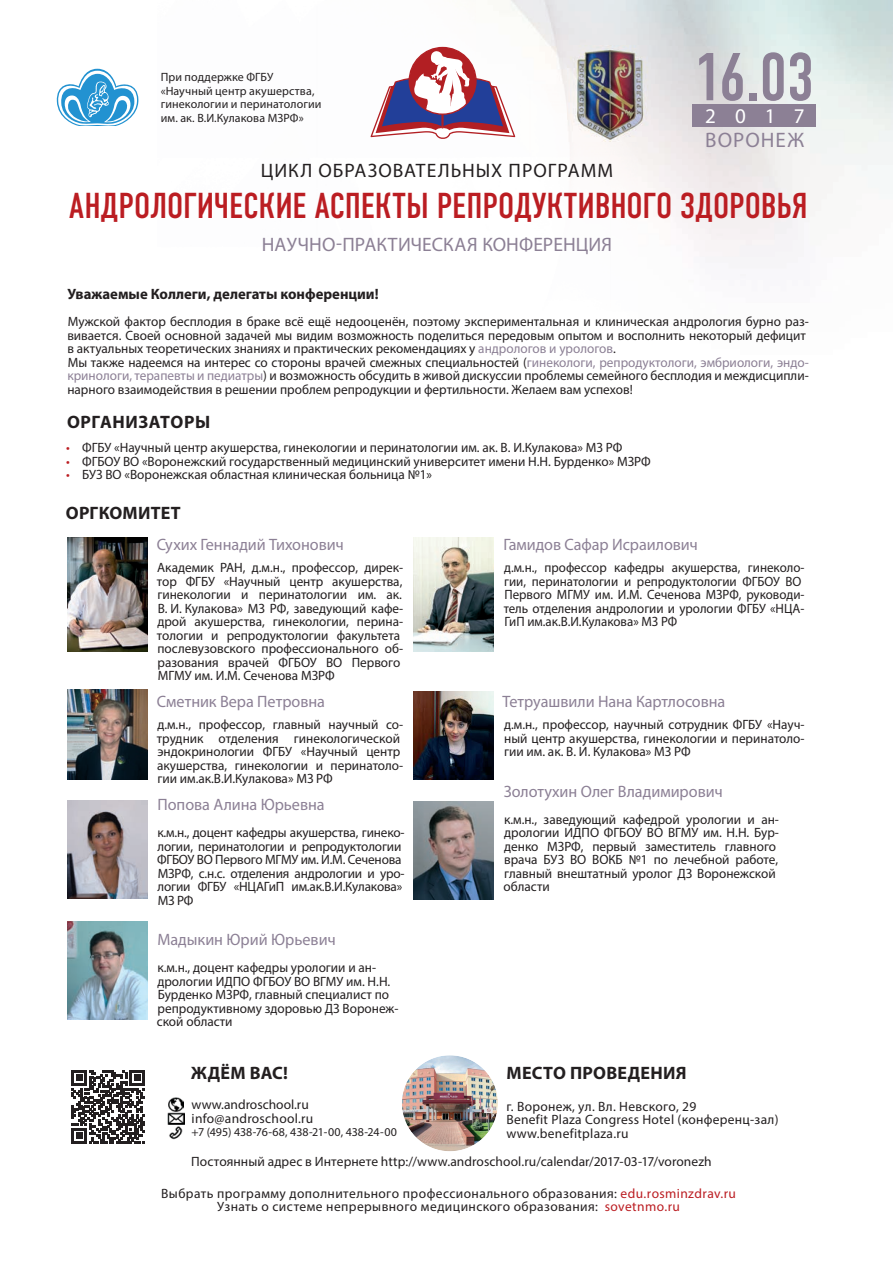
<style>
.page{position:relative;width:893px;height:1263px;background:#fff}
.page>*{position:absolute;margin:0;border:0;box-sizing:border-box;transform-origin:0 0}
.t1{font:67.5px "DIN Condensed C";color:#8c8095}
.t2{font:36px "DIN Condensed C";color:#bb1d22}
.t3{font:21px "Myriad Pro";letter-spacing:.05em;color:#8c8095}
.t4{font:21px "Myriad Pro";color:#fff}
.t5{font:19.5px "Myriad Pro";letter-spacing:.005em;color:#8c8095}
.t6{font:19.5px "Myriad Pro";letter-spacing:.05em;color:#231f20}
.t7{font:700 18px "Myriad Pro";letter-spacing:.015em;color:#231f20}
.t8{font:16.5px "Myriad Pro";color:#8c8095}
.t9{font:700 15px "Myriad Pro";color:#231f20}
.t10{font:13.5px/13.5px "Myriad Pro";color:#231f20}
.t11{font:13.5px/13.5px "Myriad Pro";color:#231f20;scale:.96 1}
.t12{font:13.5px/13.5px "Myriad Pro";letter-spacing:.03em;color:#231f20;text-align:center}
.t13{font:13.5px/13.5px "Myriad Pro";letter-spacing:.02em;color:#231f20}
.t14{font:12px/13.5px "Myriad Pro";letter-spacing:.005em;color:#231f20}
.s1{color:#8c8095}
.s2{color:#bb1d22}
</style>
<div class="page">
<img style="left:601px;top:141px;width:36px;height:89px">
<img style="left:68px;top:537px;width:80px;height:115px">
<img style="left:68px;top:689px;width:80px;height:91px">
<img style="left:68px;top:801px;width:80px;height:97px">
<img style="left:413px;top:537px;width:80px;height:115px">
<img style="left:413px;top:692px;width:80px;height:88px">
<img style="left:67px;top:922px;width:80px;height:97px">
<svg style="left:57px;top:69px;width:81px;height:57px"></svg>
<svg style="left:370px;top:47px;width:145px;height:92px"></svg>
<img style="left:567px;top:45px;width:83px;height:96px">
<img style="left:167px;top:1113px;width:18px;height:27px">
<svg style="left:167px;top:1123px;width:17px;height:1px"></svg>
<img style="left:168px;top:1097px;width:15px;height:15px">
<img style="left:402px;top:1055px;width:96px;height:96px;border-radius:50%">
<div style="left:692px;top:105px;width:123px;height:22px;background:#8c8095"></div>
<svg style="left:71px;top:1070px;width:74px;height:74px"></svg>
<img style="left:413px;top:802px;width:80px;height:98px">
<h1 class="t1" style="left:694px;top:52px;width:122px">16.03</h1>
<p class="t14" style="left:161px;top:72px;width:162px">При поддержке ФГБУ «Научный центр акушерства, гинекологии и перинатологии им. ак. В.И.Кулакова МЗРФ»</p>
<h3 class="t6" style="left:261px;top:163px;width:354px">ЦИКЛ ОБРАЗОВАТЕЛЬНЫХ ПРОГРАММ</h3>
<h2 class="t2" style="left:69px;top:192px;width:740px">АНДРОЛОГИЧЕСКИЕ АСПЕКТЫ РЕПРОДУКТИВНОГО ЗДОРОВЬЯ</h2>
<h3 class="t5" style="left:262px;top:237px;width:352px">НАУЧНО-ПРАКТИЧЕСКАЯ КОНФЕРЕНЦИЯ</h3>
<p class="t9" style="left:67px;top:289px;width:313px">Уважаемые Коллеги, делегаты конференции!</p>
<p class="t10" style="left:67px;top:316px;width:743px">Мужской фактор бесплодия в браке всё ещё недооценён, поэтому экспериментальная и клиническая андрология бурно раз&shy;вивается. Своей основной задачей мы видим возможность поделиться передовым опытом и восполнить некоторый дефицит в актуальных теоретических знаниях и практических рекомендациях у <span class="s1">андрологов и урологов</span>.<br>Мы также надеемся на интерес со стороны врачей смежных специальностей (<span class="s1">гинекологи, репродуктологи, эмбриологи, эндо&shy;кринологи, терапевты и педиатры</span>) и возможность обсудить в живой дискуссии проблемы семейного бесплодия и междисципли&shy;нарного взаимодействия в решении проблем репродукции и фертильности. Желаем вам успехов!</p>
<h3 class="t7" style="left:67px;top:416px;width:145px">ОРГАНИЗАТОРЫ</h3>
<p class="t10" style="left:66px;top:442px;width:557px"><span class="s2">•</span> ФГБУ «Научный центр акушерства, гинекологии и перинатологии им. ак. В. И.Кулакова» МЗ РФ</p>
<p class="t10" style="left:66px;top:456px;width:586px"><span class="s2">•</span> ФГБОУ ВО «Воронежский государственный медицинский университет имени Н.Н. Бурденко» МЗРФ</p>
<p class="t10" style="left:66px;top:469px;width:367px"><span class="s2">•</span> БУЗ ВО «Воронежская областная клиническая больница №1»</p>
<h3 class="t4" style="left:705px;top:108px;width:101px">2017</h3>
<h3 class="t3" style="left:705px;top:132px;width:100px">ВОРОНЕЖ</h3>
<h3 class="t7" style="left:66px;top:506px;width:116px">ОРГКОМИТЕТ</h3>
<p class="t8" style="left:157px;top:538px;width:188px">Сухих Геннадий Тихонович</p>
<p class="t10" style="left:157px;top:562px;width:248px">Академик РАН, д.м.н., профессор, дирек&shy;тор ФГБУ «Научный центр акушерства, гинекологии и перинатологии им. ак.<br>В. И. Кулакова» МЗ РФ, заведующий кафе&shy;дрой акушерства, гинекологии, перина&shy;тологии и репродуктологии факультета послевузовского профессионального об&shy;разования врачей ФГБОУ ВО Первого МГМУ им. И.М. Сеченова МЗРФ</p>
<p class="t8" style="left:157px;top:695px;width:170px">Сметник Вера Петровна</p>
<p class="t10" style="left:157px;top:719px;width:248px">д.м.н., профессор, главный научный со&shy;трудник отделения гинекологической эндокринологии ФГБУ «Научный центр акушерства, гинекологии и перинатоло&shy;гии им.ак.В.И.Кулакова» МЗ РФ</p>
<p class="t8" style="left:157px;top:798px;width:168px">Попова Алина Юрьевна</p>
<p class="t10" style="left:157px;top:827px;width:249px">к.м.н., доцент кафедры акушерства, гинеко&shy;логии, перинатологии и репродуктологии ФГБОУ ВО Первого МГМУ им. И.М. Сеченова МЗРФ, с.н.с. отделения андрологии и уро&shy;логии ФГБУ «НЦАГиП им.ак.В.И.Кулакова» МЗ РФ</p>
<p class="t8" style="left:157px;top:933px;width:180px">Мадыкин Юрий Юрьевич</p>
<p class="t10" style="left:157px;top:962px;width:243px">к.м.н., доцент кафедры урологии и ан&shy;дрологии ИДПО ФГБОУ ВО ВГМУ им. Н.Н.<br>Бурденко МЗРФ, главный специалист по репродуктивному здоровью ДЗ Воронеж&shy;ской области</p>
<p class="t8" style="left:503px;top:538px;width:196px">Гамидов Сафар Исраилович</p>
<p class="t11" style="left:503px;top:562px;width:315px">д.м.н., профессор кафедры акушерства, гинеколо&shy;гии, перинатологии и репродуктологии ФГБОУ ВО Первого МГМУ им. И.М. Сеченова МЗРФ, руководи&shy;тель отделения андрологии и урологии ФГБУ «НЦА-ГиП им.ак.В.И.Кулакова» МЗ РФ</p>
<p class="t8" style="left:502px;top:695px;width:224px">Тетруашвили Нана Картлосовна</p>
<p class="t10" style="left:504px;top:719px;width:302px;text-align:justify">д.м.н., профессор, научный сотрудник ФГБУ «Науч&shy;ный центр акушерства, гинекологии и перинатоло&shy;гии им. ак. В. И. Кулакова» МЗ РФ</p>
<p class="t8" style="left:503px;top:785px;width:221px">Золотухин Олег Владимирович</p>
<p class="t10" style="left:503px;top:813px;width:277px">к.м.н., заведующий кафедрой урологии и ан&shy;дрологии ИДПО ФГБОУ ВО ВГМУ им. Н.Н. Бур&shy;денко МЗРФ, первый заместитель главного врача БУЗ ВО ВОКБ №1 по лечебной работе, главный внештатный уролог ДЗ Воронежской области</p>
<h3 class="t7" style="left:191px;top:1066px;width:98px">ЖДЁМ ВАС!</h3>
<p class="t10" style="left:192px;top:1099px;width:123px">www.androschool.ru info@androschool.ru</p>
<p class="t14" style="left:192px;top:1127px;width:207px">+7 (495) 438-76-68, 438-21-00, 438-24-00</p>
<h3 class="t7" style="left:506px;top:1066px;width:181px">МЕСТО ПРОВЕДЕНИЯ</h3>
<p class="t13" style="left:506px;top:1100px;width:273px">г. Воронеж, ул. Вл. Невского, 29<br>Benefit Plaza Congress Hotel (конференц-зал) www.benefitplaza.ru</p>
<p class="t10" style="left:191px;top:1155px;width:522px">Постоянный адрес в Интернете http://www.androschool.ru/calendar/2017-03-17/voronezh</p>
<p class="t12" style="left:161px;top:1187px;width:576px">Выбрать программу дополнительного профессионального образования: <span class="s2">edu.rosminzdrav.ru<br></span>Узнать о системе непрерывного медицинского образования: <span class="s2">sovetnmo.ru</span></p>
</div>
